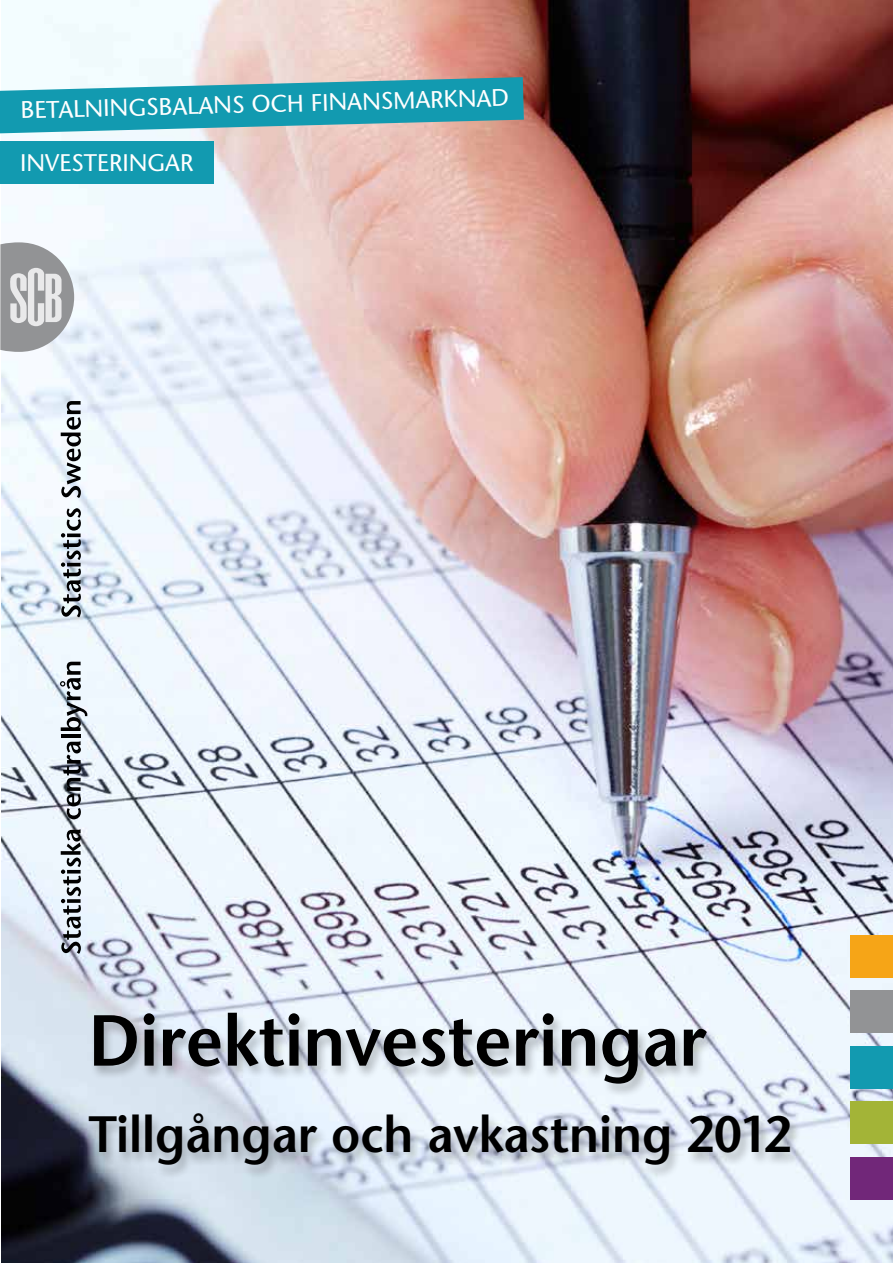
<style>
.page{position:relative;width:893px;height:1263px;background:#fff}
.page>*{position:absolute;margin:0;border:0;box-sizing:border-box;transform-origin:0 0}
.t1{font:600 72px "Stone Sans Std";color:#000;scale:.95 1}
.t2{font:600 51px "Stone Sans Std";color:#000;scale:.95 1}
.t3{font:500 24px "Stone Sans Std";color:#fff}
</style>
<div class="page">
<img style="left:1px;top:0;width:892px;height:1263px">
<svg style="left:0;top:77px;width:524px;height:56px;background:#46a8b7"></svg>
<div style="left:0;top:141px;width:214px;height:42px;background:#129ab0"></div>
<div style="left:850px;top:991px;width:43px;height:42px;background:#929395"></div>
<div style="left:850px;top:1046px;width:43px;height:42px;background:#129ab0"></div>
<div style="left:850px;top:1101px;width:43px;height:43px;background:#a3b437"></div>
<div style="left:850px;top:1157px;width:43px;height:42px;background:#712779"></div>
<div style="left:850px;top:935px;width:43px;height:43px;background:#f6a517"></div>
<svg style="left:61px;top:829px;width:20px;height:125px;background:#8e949a"></svg>
<svg style="left:63px;top:741px;width:18px;height:78px"></svg>
<hr style="left:61px;top:735px;width:20px;height:3px;background:#000">
<svg style="left:60px;top:662px;width:27px;height:69px"></svg>
<svg style="left:61px;top:508px;width:20px;height:109px"></svg>
<svg style="left:61px;top:401px;width:20px;height:97px"></svg>
<svg style="left:0;top:242px;width:74px;height:110px;background:#b5b7b9"></svg>
<div style="left:85px;top:1012px;width:717px;height:168px;background:#000;opacity:.25"></div>
<p class="t3" style="left:21px;top:94px;width:490px;rotate:-1deg">BETALNINGSBALANS OCH FINANSMARKNAD</p>
<p class="t3" style="left:20px;top:149px;width:175px">INVESTERINGAR</p>
<h1 class="t1" style="left:88px;top:997px;width:652px">Direktinvesteringar</h1>
<h2 class="t2" style="left:88px;top:1103px;width:741px">Tillgångar och avkastning 2012</h2>
</div>
